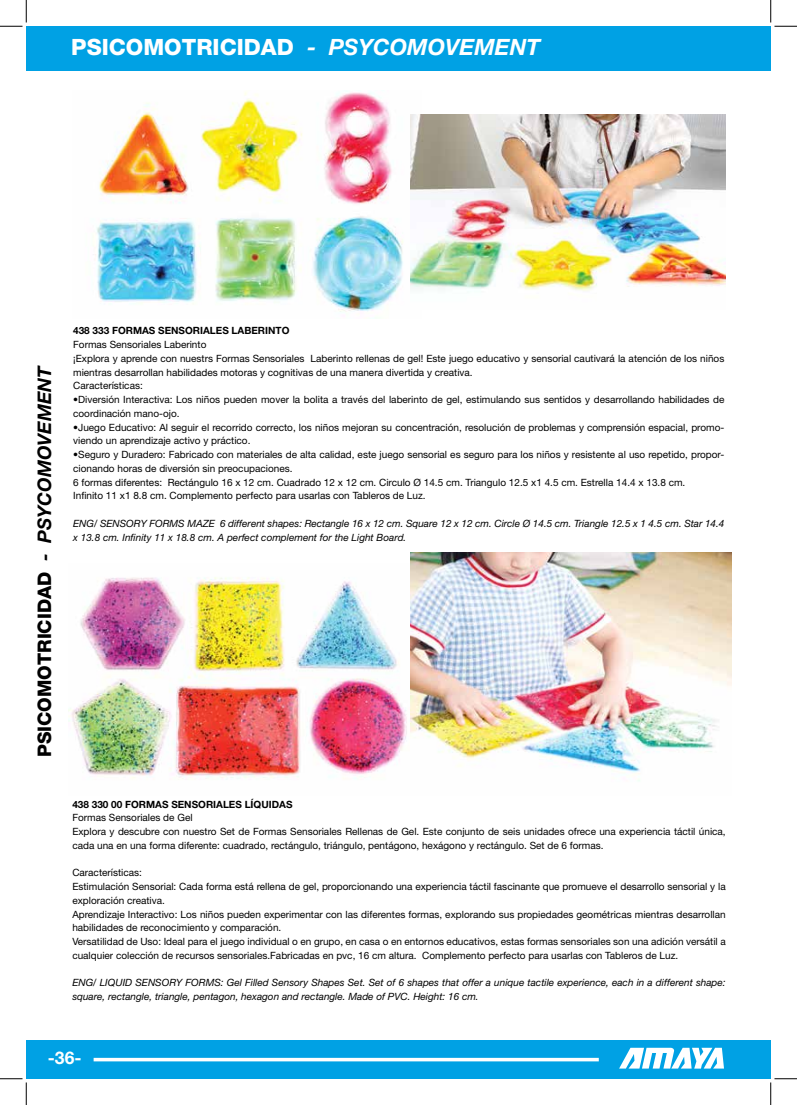
<style>
.page{position:relative;width:797px;height:1105px;background:#fff}
.page>*{position:absolute;margin:0;border:0;box-sizing:border-box;transform-origin:0 0}
.t1{font:800 22.5px "Helvetica Neue LT Std";color:#fff}
.t2{font:800 18.75px "Helvetica Neue LT Std";color:#000}
.t3{font:700 17.5px "Helvetica Neue LT Std";color:#fff}
.t4{font:10px/13.8px "Helvetica Neue LT Std";color:#000}
.t5{font:italic 10px/13.8px "Helvetica Neue LT Std";color:#000}
.t6{font:700 10px "Helvetica Neue LT Std";color:#000}
.s1{font-weight:700;font-style:italic}
</style>
<div class="page">
<img style="left:68px;top:563px;width:343px;height:217px">
<img style="left:411px;top:552px;width:320px;height:229px">
<img style="left:93px;top:90px;width:329px;height:222px">
<img style="left:411px;top:115px;width:314px;height:195px">
<div style="left:26px;top:26px;width:744px;height:45px;background:#00a1e4"></div>
<div style="left:26px;top:1040px;width:744px;height:39px;background:#00a1e4"></div>
<hr style="left:94px;top:1058px;width:504px;height:3px;background:#fff">
<svg style="left:619px;top:1048px;width:105px;height:20px"></svg>
<svg style="left:0;top:0;width:27px;height:27px"></svg>
<svg style="left:0;top:1078px;width:27px;height:27px"></svg>
<svg style="left:770px;top:0;width:27px;height:27px"></svg>
<svg style="left:770px;top:1078px;width:27px;height:27px"></svg>
<h1 class="t1" style="left:71px;top:34px;width:470px">PSICOMOTRICIDAD <span class="s1">- PSYCOMOVEMENT</span></h1>
<h2 class="t2" style="left:33px;top:757px;width:393px;rotate:-90deg">PSICOMOTRICIDAD <span class="s1">- PSYCOMOVEMENT</span></h2>
<p class="t6" style="left:73px;top:325px;width:218px">438 333 FORMAS SENSORIALES LABERINTO</p>
<p class="t4" style="left:73px;top:337px;width:652px">Formas Sensoriales Laberinto<br>¡Explora y aprende con nuestrs Formas Sensoriales Laberinto rellenas de gel! Este juego educativo y sensorial cautivará la atención de los niños mientras desarrollan habilidades motoras y cognitivas de una manera divertida y creativa.<br>Características:</p>
<p class="t4" style="left:73px;top:392px;width:652px">•Diversión Interactiva: Los niños pueden mover la bolita a través del laberinto de gel, estimulando sus sentidos y desarrollando habilidades de coordinación mano-ojo.</p>
<p class="t4" style="left:73px;top:420px;width:652px">•Juego Educativo: Al seguir el recorrido correcto, los niños mejoran su concentración, resolución de problemas y comprensión espacial, promo&shy;viendo un aprendizaje activo y práctico.</p>
<p class="t4" style="left:73px;top:447px;width:652px">•Seguro y Duradero: Fabricado con materiales de alta calidad, este juego sensorial es seguro para los niños y resistente al uso repetido, propor&shy;cionando horas de diversión sin preocupaciones.<br>6 formas diferentes: Rectángulo 16 x 12 cm. Cuadrado 12 x 12 cm. Circulo Ø 14.5 cm. Triangulo 12.5 x1 4.5 cm. Estrella 14.4 x 13.8 cm.<br>Infinito 11 x1 8.8 cm. Complemento perfecto para usarlas con Tableros de Luz.</p>
<p class="t5" style="left:73px;top:516px;width:652px">ENG/ SENSORY FORMS MAZE 6 different shapes: Rectangle 16 x 12 cm. Square 12 x 12 cm. Circle Ø 14.5 cm. Triangle 12.5 x 1 4.5 cm. Star 14.4 x 13.8 cm. Infinity 11 x 18.8 cm. A perfect complement for the Light Board.</p>
<p class="t6" style="left:72px;top:798px;width:222px">438 330 00 FORMAS SENSORIALES LÍQUIDAS</p>
<p class="t4" style="left:72px;top:811px;width:655px">Formas Sensoriales de Gel<br>Explora y descubre con nuestro Set de Formas Sensoriales Rellenas de Gel. Este conjunto de seis unidades ofrece una experiencia táctil única, cada una en una forma diferente: cuadrado, rectángulo, triángulo, pentágono, hexágono y rectángulo. Set de 6 formas.</p>
<p class="t4" style="left:72px;top:866px;width:655px">Características:<br>Estimulación Sensorial: Cada forma está rellena de gel, proporcionando una experiencia táctil fascinante que promueve el desarrollo sensorial y la exploración creativa.<br>Aprendizaje Interactivo: Los niños pueden experimentar con las diferentes formas, explorando sus propiedades geométricas mientras desarrollan habilidades de reconocimiento y comparación.<br>Versatilidad de Uso: Ideal para el juego individual o en grupo, en casa o en entornos educativos, estas formas sensoriales son una adición versátil a cualquier colección de recursos sensoriales.Fabricadas en pvc, 16 cm altura. Complemento perfecto para usarlas con Tableros de Luz.</p>
<p class="t5" style="left:72px;top:976px;width:654px">ENG/ LIQUID SENSORY FORMS: Gel Filled Sensory Shapes Set. Set of 6 shapes that offer a unique tactile experience, each in a different shape: square, rectangle, triangle, pentagon, hexagon and rectangle. Made of PVC. Height: 16 cm.</p>
<h3 class="t3" style="left:48px;top:1047px;width:35px">-36-</h3>
</div>
